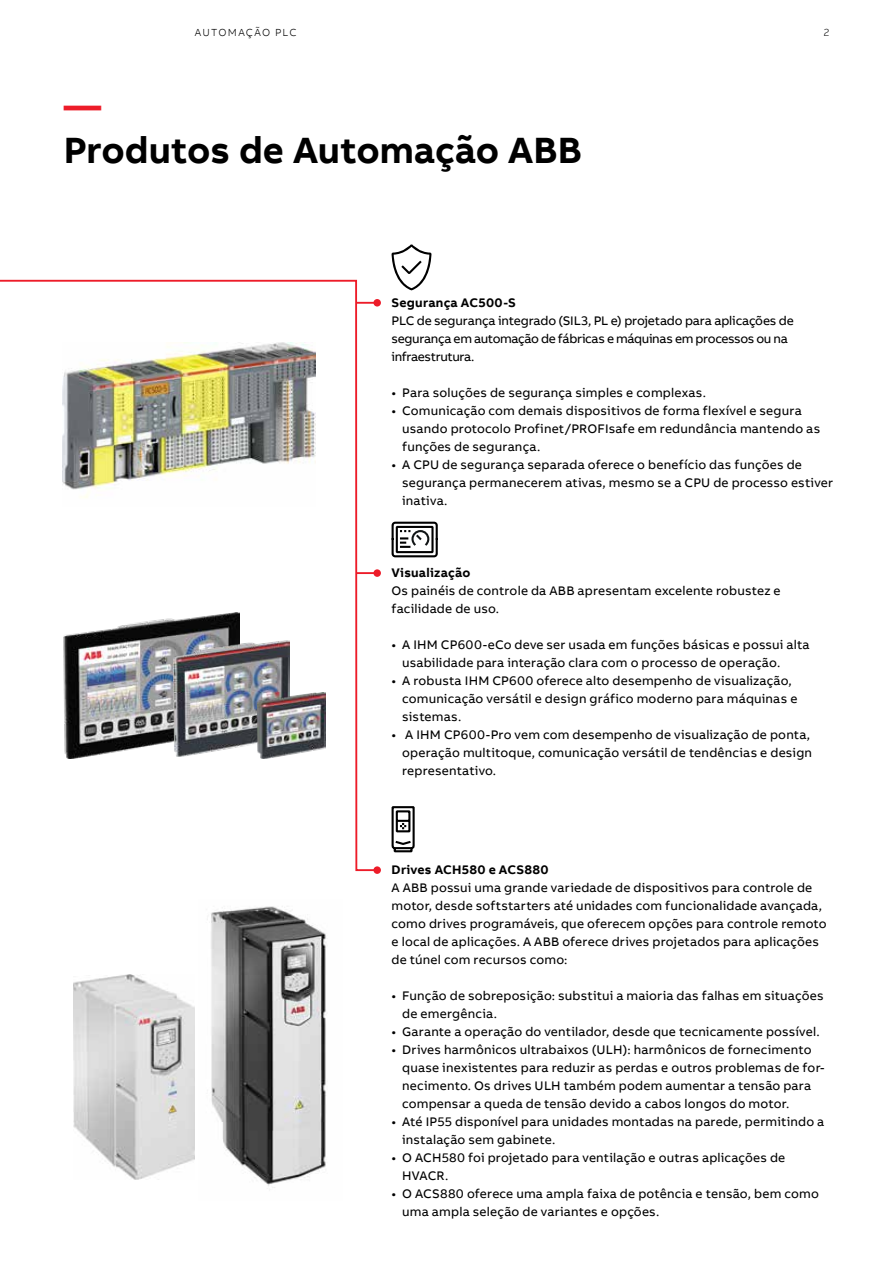
<style>
.page{position:relative;width:893px;height:1263px;background:#fff}
.page>*{position:absolute;margin:0;border:0;box-sizing:border-box;transform-origin:0 0}
.t1{font:700 37.5px "AB Bvoice";color:#000}
.t2{font:700 37.5px "AB Bvoice";color:#ed1c29}
.t3{font:12.75px/18px "AB Bvoice";letter-spacing:.015em;color:#000}
.t4{font:12.75px/18px "AB Bvoice";letter-spacing:-.02em;color:#000}
.t5{font:700 12.75px "AB Bvoice";letter-spacing:.02em;color:#000}
.t6{font:300 10.5px "AB Bvoice";letter-spacing:.115em;color:#000}
</style>
<div class="page">
<svg style="left:0;top:279px;width:379px;height:593px"></svg>
<div style="left:373px;top:866px;width:8px;height:8px;background:#ed1c29;border-radius:50%"></div>
<svg style="left:392px;top:245px;width:39px;height:45px"></svg>
<img style="left:63px;top:343px;width:252px;height:163px">
<svg style="left:392px;top:522px;width:46px;height:35px"></svg>
<svg style="left:392px;top:806px;width:23px;height:46px"></svg>
<hr style="left:357px;top:302px;width:20px;height:2px;background:#ed1c29">
<div style="left:373px;top:299px;width:8px;height:7px;background:#ed1c29;border-radius:50%"></div>
<img style="left:207px;top:906px;width:119px;height:282px">
<img style="left:64px;top:613px;width:175px;height:146px">
<img style="left:174px;top:640px;width:116px;height:117px">
<img style="left:258px;top:693px;width:68px;height:66px">
<hr style="left:357px;top:572px;width:20px;height:2px;background:#ed1c29">
<div style="left:373px;top:569px;width:8px;height:8px;background:#ed1c29;border-radius:50%"></div>
<img style="left:73px;top:975px;width:122px;height:205px">
<p class="t6" style="left:195px;top:26px;width:103px">AUTOMAÇÃO PLC</p>
<p class="t6" style="left:824px;top:26px;width:7px">2</p>
<h1 class="t2" style="left:64px;top:81px;width:39px">—</h1>
<h1 class="t1" style="left:64px;top:126px;width:520px">Produtos de Automação ABB</h1>
<p class="t5" style="left:392px;top:294px;width:126px">Segurança AC500-S</p>
<p class="t4" style="left:392px;top:312px;width:404px">PLC de segurança integrado (SIL3, PL e) projetado para aplicações de segurança em automação de fábricas e máquinas em processos ou na infraestrutura.</p>
<p class="t3" style="left:392px;top:384px;width:316px">• Para soluções de segurança simples e complexas.</p>
<p class="t3" style="left:402px;top:402px;width:420px;text-indent:-11px">• Comunicação com demais dispositivos de forma flexível e segura usando protocolo Profinet/PROFIsafe em redundância mantendo as funções de segurança.</p>
<p class="t3" style="left:402px;top:456px;width:432px;text-indent:-11px">• A CPU de segurança separada oferece o benefício das funções de segurança permanecerem ativas, mesmo se a CPU de processo estiver inativa.</p>
<p class="t5" style="left:392px;top:564px;width:80px">Visualização</p>
<p class="t3" style="left:392px;top:582px;width:391px">Os painéis de controle da ABB apresentam excelente robustez e facilidade de uso.</p>
<p class="t3" style="left:402px;top:636px;width:409px;text-indent:-11px">• A IHM CP600-eCo deve ser usada em funções básicas e possui alta usabilidade para interação clara com o processo de operação.</p>
<p class="t3" style="left:402px;top:672px;width:397px;text-indent:-11px">• A robusta IHM CP600 oferece alto desempenho de visualização, comunicação versátil e design gráfico moderno para máquinas e sistemas.</p>
<p class="t3" style="left:402px;top:726px;width:411px;text-indent:-11px">• A IHM CP600-Pro vem com desempenho de visualização de ponta, operação multitoque, comunicação versátil de tendências e design representativo.</p>
<p class="t5" style="left:392px;top:861px;width:158px">Drives ACH580 e ACS880</p>
<p class="t3" style="left:392px;top:879px;width:437px">A ABB possui uma grande variedade de dispositivos para controle de motor, desde softstarters até unidades com funcionalidade avançada, como drives programáveis, que oferecem opções para controle remoto e local de aplicações. A ABB oferece drives projetados para aplicações de túnel com recursos como:</p>
<p class="t3" style="left:402px;top:987px;width:423px;text-indent:-11px">• Função de sobreposição: substitui a maioria das falhas em situações de emergência.</p>
<p class="t3" style="left:392px;top:1023px;width:430px">• Garante a operação do ventilador, desde que tecnicamente possível.</p>
<p class="t3" style="left:402px;top:1041px;width:424px;text-indent:-11px">• Drives harmônicos ultrabaixos (ULH): harmônicos de fornecimento quase inexistentes para reduzir as perdas e outros problemas de for&shy;necimento. Os drives ULH também podem aumentar a tensão para compensar a queda de tensão devido a cabos longos do motor.</p>
<p class="t3" style="left:402px;top:1113px;width:424px;text-indent:-11px">• Até IP55 disponível para unidades montadas na parede, permitindo a instalação sem gabinete.</p>
<p class="t3" style="left:402px;top:1149px;width:385px;text-indent:-11px">• O ACH580 foi projetado para ventilação e outras aplicações de<br>HVACR.</p>
<p class="t3" style="left:402px;top:1185px;width:418px;text-indent:-11px">• O ACS880 oferece uma ampla faixa de potência e tensão, bem como uma ampla seleção de variantes e opções.</p>
</div>
